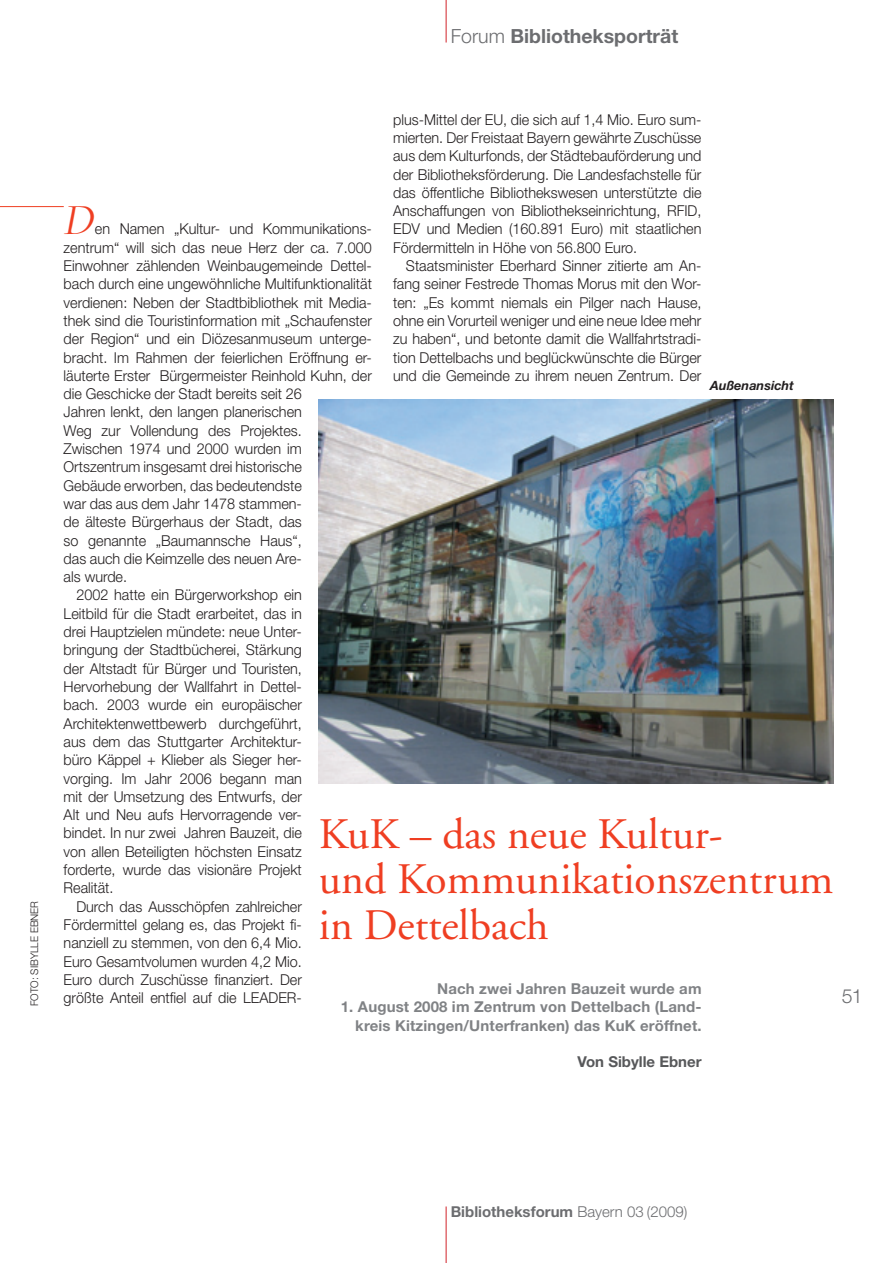
<style>
.page{position:relative;width:893px;height:1263px;background:#fff}
.page>*{position:absolute;margin:0;border:0;box-sizing:border-box;transform-origin:0 0}
.t1{font:43.5px/45.8px "Adobe Garamond";color:#ef3e22}
.t2{font:italic 43.35px "Garamond";color:#ef3e22;scale:.96 1}
.t3{font:700 19.5px "Helvetica Neue";color:#6c6d70}
.t4{font:300 19.5px "Helvetica Neue";color:#6c6d70}
.t5{font:300 15px/18.3px "Helvetica Neue";color:#231f20;text-align:justify;scale:.96 1}
.t6{font:700 15px/18.3px "Helvetica Neue";letter-spacing:.01em;color:#808285;text-align:right}
.t7{font:700 15px "Helvetica Neue";color:#6c6d70}
.t8{font:700 15px "Helvetica Neue";color:#57585a}
.t9{font:italic 700 12.75px "Helvetica Neue";color:#231f20}
.t10{font:300 10.5px "Helvetica Neue";color:#231f20;scale:.96 1}
.s1{font-weight:300}
</style>
<div class="page">
<hr style="left:446px;top:0;width:1px;height:43px;background:#d1232a">
<hr style="left:446px;top:1206px;width:1px;height:57px;background:#d1232a">
<hr style="left:0;top:206px;width:64px;height:1px;background:#ef3e22">
<img style="left:319px;top:399px;width:514px;height:384px">
<h3 class="t3" style="left:451px;top:24px;width:229px"><span class="s1">Forum</span> Bibliotheksporträt</h3>
<p class="t10" style="left:28px;top:1006px;width:110px;rotate:-90deg">foto: Sibylle Ebner</p>
<p class="t5" style="left:393px;top:110px;width:323px">plus-Mittel der EU, die sich auf 1,4 Mio. Euro sum&shy;mierten. Der Freistaat Bayern gewährte Zuschüsse aus dem Kulturfonds, der Städtebauförderung und der Bibliotheksförderung. Die Landesfachstelle für das öffentliche Bibliothekswesen unterstützte die Anschaffungen von Bibliothekseinrichtung, RFID, EDV und Medien (160.891 Euro) mit staatlichen Fördermitteln in Höhe von 56.800 Euro.</p>
<p class="t5" style="left:393px;top:256px;width:323px;text-indent:13px">Staatsminister Eberhard Sinner zitierte am An&shy;fang seiner Festrede Thomas Morus mit den Wor&shy;ten: „Es kommt niemals ein Pilger nach Hause, ohne ein Vorurteil weniger und eine neue Idee mehr zu haben“, und betonte damit die Wallfahrtstradi&shy;tion Dettelbachs und beglückwünschte die Bürger und die Gemeinde zu ihrem neuen Zentrum. Der</p>
<h2 class="t2" style="left:64px;top:195px;width:33px">D</h2>
<p class="t5" style="left:95px;top:220px;width:290px">en Namen „Kultur- und Kommunikations-</p>
<p class="t5" style="left:64px;top:238px;width:323px">zentrum“ will sich das neue Herz der ca. 7.000</p>
<p class="t5" style="left:64px;top:256px;width:323px">Einwohner zählenden Weinbaugemeinde Dettel-</p>
<p class="t5" style="left:64px;top:274px;width:323px">bach durch eine ungewöhnliche Multifunktionalität</p>
<p class="t5" style="left:64px;top:293px;width:323px">verdienen: Neben der Stadtbibliothek mit Media-</p>
<p class="t5" style="left:64px;top:311px;width:323px">thek sind die Touristinformation mit „Schaufenster</p>
<p class="t5" style="left:64px;top:329px;width:323px">der Region“ und ein Diözesanmuseum unterge-</p>
<p class="t5" style="left:64px;top:348px;width:323px">bracht. Im Rahmen der feierlichen Eröffnung er-</p>
<p class="t5" style="left:64px;top:366px;width:323px">läuterte Erster Bürgermeister Reinhold Kuhn, der</p>
<p class="t5" style="left:64px;top:384px;width:250px">die Geschicke der Stadt bereits seit 26</p>
<p class="t5" style="left:64px;top:403px;width:250px">Jahren lenkt, den langen planerischen</p>
<p class="t5" style="left:64px;top:421px;width:250px">Weg zur Vollendung des Projektes.</p>
<p class="t5" style="left:64px;top:439px;width:250px">Zwischen 1974 und 2000 wurden im</p>
<p class="t5" style="left:64px;top:457px;width:250px">Ortszentrum insgesamt drei historische</p>
<p class="t5" style="left:64px;top:476px;width:250px">Gebäude erworben, das bedeutendste</p>
<p class="t5" style="left:64px;top:494px;width:250px">war das aus dem Jahr 1478 stammen-</p>
<p class="t5" style="left:64px;top:512px;width:250px">de älteste Bürgerhaus der Stadt, das</p>
<p class="t5" style="left:64px;top:531px;width:250px">so genannte „Baumannsche Haus“,</p>
<p class="t5" style="left:64px;top:549px;width:250px">das auch die Keimzelle des neuen Are-</p>
<p class="t5" style="left:64px;top:567px;width:68px">als wurde.</p>
<p class="t5" style="left:76px;top:586px;width:236px">2002 hatte ein Bürgerworkshop ein</p>
<p class="t5" style="left:64px;top:604px;width:250px">Leitbild für die Stadt erarbeitet, das in</p>
<p class="t5" style="left:64px;top:622px;width:250px">drei Hauptzielen mündete: neue Unter-</p>
<p class="t5" style="left:64px;top:640px;width:250px">bringung der Stadtbücherei, Stärkung</p>
<p class="t5" style="left:64px;top:659px;width:250px">der Altstadt für Bürger und Touristen,</p>
<p class="t5" style="left:64px;top:677px;width:250px">Hervorhebung der Wallfahrt in Dettel-</p>
<p class="t5" style="left:64px;top:695px;width:250px">bach. 2003 wurde ein europäischer</p>
<p class="t5" style="left:64px;top:714px;width:250px">Architektenwettbewerb durchgeführt,</p>
<p class="t5" style="left:64px;top:732px;width:250px">aus dem das Stuttgarter Architektur-</p>
<p class="t5" style="left:64px;top:750px;width:250px">büro Käppel + Klieber als Sieger her-</p>
<p class="t5" style="left:64px;top:769px;width:250px">vorging. Im Jahr 2006 begann man</p>
<p class="t5" style="left:64px;top:787px;width:250px">mit der Umsetzung des Entwurfs, der</p>
<p class="t5" style="left:64px;top:805px;width:250px">Alt und Neu aufs Hervorragende ver-</p>
<p class="t5" style="left:64px;top:823px;width:250px">bindet. In nur zwei Jahren Bauzeit, die</p>
<p class="t5" style="left:64px;top:842px;width:250px">von allen Beteiligten höchsten Einsatz</p>
<p class="t5" style="left:64px;top:860px;width:250px">forderte, wurde das visionäre Projekt</p>
<p class="t5" style="left:64px;top:878px;width:53px">Realität.</p>
<p class="t5" style="left:76px;top:897px;width:236px">Durch das Ausschöpfen zahlreicher</p>
<p class="t5" style="left:64px;top:915px;width:250px">Fördermittel gelang es, das Projekt fi-</p>
<p class="t5" style="left:64px;top:933px;width:250px">nanziell zu stemmen, von den 6,4 Mio.</p>
<p class="t5" style="left:64px;top:952px;width:250px">Euro Gesamtvolumen wurden 4,2 Mio.</p>
<p class="t5" style="left:64px;top:970px;width:250px">Euro durch Zuschüsse finanziert. Der</p>
<p class="t5" style="left:64px;top:988px;width:206px">größte Anteil entfiel auf die Leader</p>
<p class="t5" style="left:297px;top:988px;width:7px">-</p>
<p class="t9" style="left:710px;top:378px;width:85px">Außenansicht</p>
<h1 class="t1" style="left:319px;top:812px;width:516px">KuK – das neue Kultur-<br>und Kommunikationszentrum in Dettelbach</h1>
<p class="t6" style="left:437px;top:979px;width:266px">Nach zwei Jahren Bauzeit wurde am</p>
<p class="t6" style="left:341px;top:997px;width:362px">1. August 2008 im Zentrum von Dettelbach (Land&shy;kreis Kitzingen/Unterfranken) das KuK eröffnet.</p>
<p class="t8" style="left:577px;top:1052px;width:126px">Von Sibylle Ebner</p>
<h3 class="t4" style="left:842px;top:984px;width:22px">51</h3>
<p class="t7" style="left:451px;top:1202px;width:238px">Bibliotheksforum <span class="s1">Bayern 03 (2009)</span></p>
</div>
